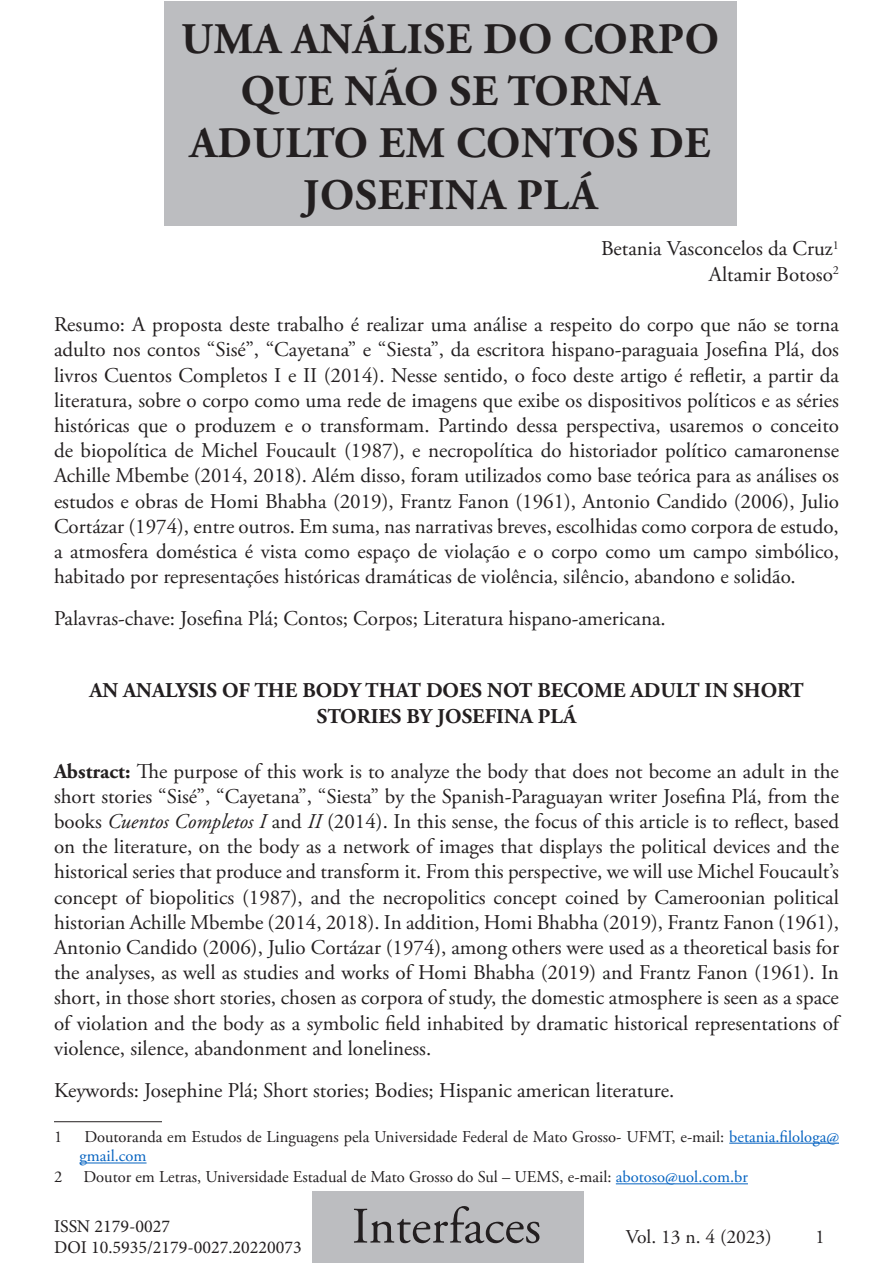
<style>
.page{position:relative;width:893px;height:1263px;background:#fff}
.page>*{position:absolute;margin:0;border:0;box-sizing:border-box;transform-origin:0 0}
.t1{font:51px "Adobe Garamond Pro";color:#231f20}
.Inter_Titulo_Artigo{font:700 43.5px/52.2px "Adobe Garamond Pro";letter-spacing:.015em;color:#231f20;text-align:center}
.inter_resumo{font:21px/25.2px "Adobe Garamond Pro";color:#231f20;text-align:justify}
.inter_palavras_chave{font:21px "Adobe Garamond Pro";color:#231f20}
.inter_titulo_ingles{font:700 21px/25.2px "Adobe Garamond Pro";color:#231f20;text-align:center}
.inter_texto{font:21px "Adobe Garamond Pro";color:#231f20}
.t2{font:19.5px "Adobe Garamond Pro";color:#231f20}
.t3{font:18px/21.6px "Minion Pro";color:#231f20}
.inter_rodape{font:16.5px/19.8px "Adobe Garamond Pro";color:#231f20}
.s1{font-weight:700}
.s2{font-style:italic}
.s3{color:#0563c1}
</style>
<div class="page">
<div style="left:164px;top:1px;width:572px;height:224px;background:#bcbdc0"></div>
<div style="left:312px;top:1191px;width:272px;height:72px;background:#bcbdc0"></div>
<hr style="left:54px;top:1121px;width:108px;height:1px;background:#231f20">
<hr style="left:729px;top:1143px;width:110px;height:1px;background:#0563c1">
<hr style="left:80px;top:1162px;width:67px;height:1px;background:#0563c1">
<hr style="left:616px;top:1183px;width:132px;height:1px;background:#0563c1">
<p class="Inter_Titulo_Artigo" style="left:181px;top:14px;width:539px">UMA ANÁLISE DO CORPO<br>QUE NÃO SE TORNA<br>ADULTO EM CONTOS DE<br>JOSEFINA PLÁ</p>
<p class="inter_texto" style="left:601px;top:236px;width:239px">Betania Vasconcelos da Cruz<sup>1</sup></p>
<p class="inter_texto" style="left:709px;top:261px;width:132px">Altamir Botoso<sup>2</sup></p>
<p class="inter_resumo" style="left:54px;top:313px;width:787px">Resumo: A proposta deste trabalho é realizar uma análise a respeito do corpo que não se torna adulto nos contos “Sisé”, “Cayetana” e “Siesta”, da escritora hispano-paraguaia Josefina Plá, dos livros Cuentos Completos I e II (2014). Nesse sentido, o foco deste artigo é refletir, a partir da literatura, sobre o corpo como uma rede de imagens que exibe os dispositivos políticos e as séries históricas que o produzem e o transformam. Partindo dessa perspectiva, usaremos o conceito de biopolítica de Michel Foucault (1987), e necropolítica do historiador político camaronense Achille Mbembe (2014, 2018). Além disso, foram utilizados como base teórica para as análises os estudos e obras de Homi Bhabha (2019), Frantz Fanon (1961), Antonio Candido (2006), Julio Cortázar (1974), entre outros. Em suma, nas narrativas breves, escolhidas como corpora de estudo, a atmosfera doméstica é vista como espaço de violação e o corpo como um campo simbólico, habitado por representações históricas dramáticas de violência, silêncio, abandono e solidão.</p>
<p class="inter_palavras_chave" style="left:54px;top:606px;width:613px">Palavras-chave: Josefina Plá; Contos; Corpos; Literatura hispano-americana.</p>
<p class="inter_titulo_ingles" style="left:89px;top:678px;width:716px">AN ANALYSIS OF THE BODY THAT DOES NOT BECOME ADULT IN SHORT<br>STORIES BY JOSEFINA PLÁ</p>
<p class="inter_resumo" style="left:54px;top:759px;width:787px"><span class="s1">Abstract:</span> The purpose of this work is to analyze the body that does not become an adult in the short stories “Sisé”, “Cayetana”, “Siesta” by the Spanish-Paraguayan writer Josefina Plá, from the books <span class="s2">Cuentos Completos I</span> and <span class="s2">II</span> (2014). In this sense, the focus of this article is to reflect, based on the literature, on the body as a network of images that displays the political devices and the historical series that produce and transform it. From this perspective, we will use Michel Foucault’s concept of biopolitics (1987), and the necropolitics concept coined by Cameroonian political historian Achille Mbembe (2014, 2018). In addition, Homi Bhabha (2019), Frantz Fanon (1961), Antonio Candido (2006), Julio Cortázar (1974), among others were used as a theoretical basis for the analyses, as well as studies and works of Homi Bhabha (2019) and Frantz Fanon (1961). In short, in those short stories, chosen as corpora of study, the domestic atmosphere is seen as a space of violation and the body as a symbolic field inhabited by dramatic historical representations of violence, silence, abandonment and loneliness.</p>
<p class="inter_palavras_chave" style="left:54px;top:1078px;width:622px">Keywords: Josephine Plá; Short stories; Bodies; Hispanic american literature.</p>
<p class="inter_rodape" style="left:54px;top:1127px;width:10px">1</p>
<p class="inter_rodape" style="left:80px;top:1127px;width:761px">Doutoranda em Estudos de Linguagens pela Universidade Federal de Mato Grosso- UFMT, e-mail: <span class="s3">betania.filologa@ gmail.com</span></p>
<p class="inter_rodape" style="left:54px;top:1168px;width:10px">2</p>
<p class="inter_rodape" style="left:84px;top:1168px;width:666px">Doutor em Letras, Universidade Estadual de Mato Grosso do Sul – UEMS, e-mail: <span class="s3">abotoso@uol.com.br</span></p>
<p class="t3" style="left:54px;top:1215px;width:249px">ISSN 2179-0027<br>DOI 10.5935/2179-0027.20220073</p>
<h1 class="t1" style="left:352px;top:1196px;width:191px">Interfaces</h1>
<p class="t2" style="left:626px;top:1225px;width:147px">Vol. 13 n. 4 (2023)</p>
<p class="t2" style="left:815px;top:1225px;width:11px">1</p>
</div>
